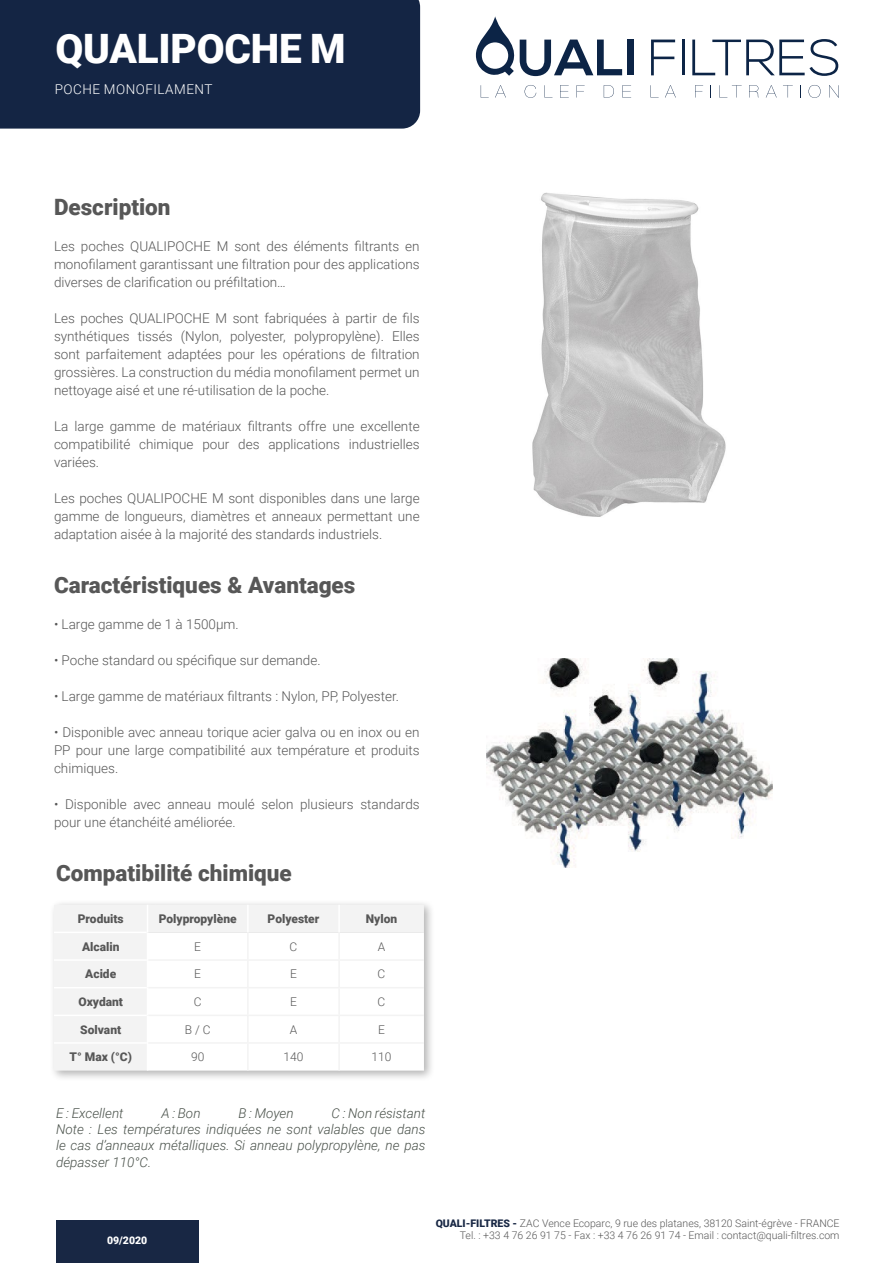
<style>
.page{position:relative;width:893px;height:1263px;background:#fff}
.page>*{position:absolute;margin:0;border:0;box-sizing:border-box;transform-origin:0 0}
.t1{font:900 40.5px "Roboto";letter-spacing:-.005em;color:#fff}
.t2{font:900 22.5px "Roboto";color:#575757}
.t3{font:300 13.5px/18px "Roboto";color:#575757;text-align:justify}
.t4{font:italic 300 13.5px/16.2px "Roboto";color:#49514a;text-align:justify}
.t5{font:300 13.5px "Roboto";letter-spacing:.035em;color:#fff}
.t6{font:900 12px "Roboto";color:#575757}
.t7{font:300 12px "Roboto";color:#575757}
.t8{font:300 10.5px "Roboto";color:#575757}
.t9{font:900 10.5px "Roboto";color:#fff}
.s1{font-weight:900;color:#182744}
</style>
<div class="page">
<div style="left:56px;top:1220px;width:143px;height:43px;background:#182744"></div>
<div style="left:0;top:0;width:420px;height:129px;background:#142544"></div>
<div style="left:627px;top:40px;width:7px;height:35px;background:#0c2446"></div>
<svg style="left:651px;top:40px;width:24px;height:35px"></svg>
<hr style="left:682px;top:40px;width:2px;height:35px;background:#0c2446">
<svg style="left:692px;top:39px;width:146px;height:37px"></svg>
<svg style="left:481px;top:85px;width:8px;height:13px"></svg>
<svg style="left:495px;top:85px;width:11px;height:13px"></svg>
<svg style="left:525px;top:85px;width:11px;height:13px"></svg>
<svg style="left:544px;top:85px;width:8px;height:13px"></svg>
<svg style="left:560px;top:85px;width:9px;height:13px"></svg>
<svg style="left:577px;top:85px;width:8px;height:7px"></svg>
<svg style="left:604px;top:85px;width:10px;height:13px"></svg>
<svg style="left:622px;top:85px;width:9px;height:13px"></svg>
<svg style="left:665px;top:85px;width:11px;height:13px"></svg>
<svg style="left:695px;top:85px;width:8px;height:13px"></svg>
<svg style="left:719px;top:85px;width:23px;height:13px"></svg>
<svg style="left:749px;top:85px;width:9px;height:13px"></svg>
<svg style="left:766px;top:85px;width:11px;height:13px"></svg>
<svg style="left:783px;top:85px;width:10px;height:13px"></svg>
<svg style="left:800px;top:85px;width:1px;height:13px"></svg>
<svg style="left:808px;top:85px;width:13px;height:13px"></svg>
<svg style="left:829px;top:85px;width:10px;height:13px"></svg>
<svg style="left:475px;top:16px;width:147px;height:61px"></svg>
<img style="left:486px;top:659px;width:286px;height:208px">
<img style="left:532px;top:192px;width:194px;height:325px">
<div style="left:49px;top:899px;width:386px;height:183px;background:#000;opacity:.3"></div>
<svg style="left:54px;top:905px;width:370px;height:165px"></svg>
<hr style="left:54px;top:959px;width:93px;height:2px;background:#fff">
<hr style="left:54px;top:987px;width:93px;height:1px;background:#fff">
<hr style="left:54px;top:1014px;width:93px;height:2px;background:#fff">
<hr style="left:54px;top:1042px;width:93px;height:2px;background:#fff">
<hr style="left:247px;top:932px;width:2px;height:27px;background:#f3f3f3">
<hr style="left:338px;top:932px;width:2px;height:27px;background:#f3f3f3">
<hr style="left:247px;top:961px;width:2px;height:26px;background:#f3f3f3">
<hr style="left:338px;top:961px;width:2px;height:26px;background:#f3f3f3">
<hr style="left:247px;top:988px;width:2px;height:26px;background:#f3f3f3">
<hr style="left:338px;top:988px;width:2px;height:26px;background:#f3f3f3">
<hr style="left:247px;top:1016px;width:2px;height:26px;background:#f3f3f3">
<hr style="left:338px;top:1016px;width:2px;height:26px;background:#f3f3f3">
<hr style="left:247px;top:1044px;width:2px;height:26px;background:#f3f3f3">
<hr style="left:338px;top:1044px;width:2px;height:26px;background:#f3f3f3">
<hr style="left:148px;top:959px;width:100px;height:2px;background:#f3f3f3">
<hr style="left:248px;top:959px;width:91px;height:2px;background:#f3f3f3">
<hr style="left:339px;top:959px;width:85px;height:2px;background:#f3f3f3">
<hr style="left:148px;top:987px;width:100px;height:1px;background:#f3f3f3">
<hr style="left:248px;top:987px;width:91px;height:1px;background:#f3f3f3">
<hr style="left:339px;top:987px;width:85px;height:1px;background:#f3f3f3">
<hr style="left:148px;top:1014px;width:100px;height:2px;background:#f3f3f3">
<hr style="left:248px;top:1014px;width:91px;height:2px;background:#f3f3f3">
<hr style="left:339px;top:1014px;width:85px;height:2px;background:#f3f3f3">
<hr style="left:148px;top:1042px;width:100px;height:2px;background:#f3f3f3">
<hr style="left:248px;top:1042px;width:91px;height:2px;background:#f3f3f3">
<hr style="left:339px;top:1042px;width:85px;height:2px;background:#f3f3f3">
<h1 class="t1" style="left:55px;top:20px;width:292px">QUALIPOCHE M</h1>
<p class="t5" style="left:55px;top:80px;width:159px">POCHE MONOFILAMENT</p>
<h2 class="t2" style="left:54px;top:191px;width:118px">Description</h2>
<p class="t3" style="left:54px;top:236px;width:367px">Les poches QUALIPOCHE M sont des éléments filtrants en monofilament garantissant une filtration pour des applications diverses de clarification ou préfiltation…</p>
<p class="t3" style="left:54px;top:308px;width:367px">Les poches QUALIPOCHE M sont fabriquées à partir de fils synthétiques tissés (Nylon, polyester, polypropylène). Elles sont parfaitement adaptées pour les opérations de filtration grossières. La construction du média monofilament permet un nettoyage aisé et une ré-utilisation de la poche.</p>
<p class="t3" style="left:54px;top:416px;width:367px">La large gamme de matériaux filtrants offre une excellente compatibilité chimique pour des applications industrielles variées.</p>
<p class="t3" style="left:54px;top:488px;width:367px">Les poches QUALIPOCHE M sont disponibles dans une large gamme de longueurs, diamètres et anneaux permettant une adaptation aisée à la majorité des standards industriels.</p>
<h2 class="t2" style="left:54px;top:569px;width:303px">Caractéristiques &amp; Avantages</h2>
<p class="t3" style="left:54px;top:614px;width:186px">• Large gamme de 1 à 1500µm.</p>
<p class="t3" style="left:54px;top:650px;width:268px">• Poche standard ou spécifique sur demande.</p>
<p class="t3" style="left:54px;top:686px;width:346px">• Large gamme de matériaux filtrants : Nylon, PP, Polyester.</p>
<p class="t3" style="left:54px;top:722px;width:367px">• Disponible avec anneau torique acier galva ou en inox ou en PP pour une large compatibilité aux température et produits chimiques.</p>
<p class="t3" style="left:54px;top:794px;width:367px">• Disponible avec anneau moulé selon plusieurs standards pour une étanchéité améliorée.</p>
<h2 class="t2" style="left:56px;top:857px;width:237px">Compatibilité chimique</h2>
<p class="t6" style="left:78px;top:910px;width:47px">Produits</p>
<p class="t6" style="left:159px;top:910px;width:79px">Polypropylène</p>
<p class="t6" style="left:268px;top:910px;width:53px">Polyester</p>
<p class="t6" style="left:366px;top:910px;width:33px">Nylon</p>
<p class="t6" style="left:82px;top:938px;width:39px">Alcalin</p>
<p class="t7" style="left:194px;top:938px;width:8px">E</p>
<p class="t7" style="left:290px;top:938px;width:9px">C</p>
<p class="t7" style="left:378px;top:938px;width:9px">A</p>
<p class="t6" style="left:85px;top:966px;width:32px">Acide</p>
<p class="t7" style="left:194px;top:966px;width:8px">E</p>
<p class="t7" style="left:290px;top:966px;width:8px">E</p>
<p class="t7" style="left:378px;top:966px;width:9px">C</p>
<p class="t6" style="left:78px;top:993px;width:46px">Oxydant</p>
<p class="t7" style="left:194px;top:993px;width:9px">C</p>
<p class="t7" style="left:290px;top:993px;width:8px">E</p>
<p class="t7" style="left:378px;top:993px;width:9px">C</p>
<p class="t6" style="left:80px;top:1021px;width:42px">Solvant</p>
<p class="t7" style="left:185px;top:1021px;width:27px">B / C</p>
<p class="t7" style="left:290px;top:1021px;width:9px">A</p>
<p class="t7" style="left:378px;top:1021px;width:8px">E</p>
<p class="t6" style="left:70px;top:1048px;width:64px">T° Max (°C)</p>
<p class="t7" style="left:191px;top:1048px;width:15px">90</p>
<p class="t7" style="left:284px;top:1048px;width:21px">140</p>
<p class="t7" style="left:372px;top:1048px;width:21px">110</p>
<p class="t4" style="left:56px;top:1104px;width:371px;text-indent:275px">C : Non résistant Note : Les températures indiquées ne sont valables que dans le cas d’anneaux métalliques. Si anneau polypropylène, ne pas dépasser 110°C.</p>
<p class="t4" style="left:56px;top:1104px;width:69px">E : Excellent</p>
<p class="t4" style="left:161px;top:1104px;width:41px">A : Bon</p>
<p class="t4" style="left:238px;top:1104px;width:57px">B : Moyen</p>
<p class="t8" style="left:436px;top:1216px;width:405px"><span class="s1">QUALI-FILTRES -</span> ZAC Vence Ecoparc, 9 rue des platanes, 38120 Saint-égrève - FRANCE</p>
<p class="t9" style="left:107px;top:1232px;width:42px">09/2020</p>
<p class="t8" style="left:460px;top:1228px;width:381px">Tel. : +33 4 76 26 91 75 - Fax : +33 4 76 26 91 74 - Email : contact@quali-filtres.com</p>
<p class="t9" style="left:113px;top:1232px;width:8px">2</p>
<p class="t9" style="left:134px;top:1232px;width:14px">19</p>
</div>
